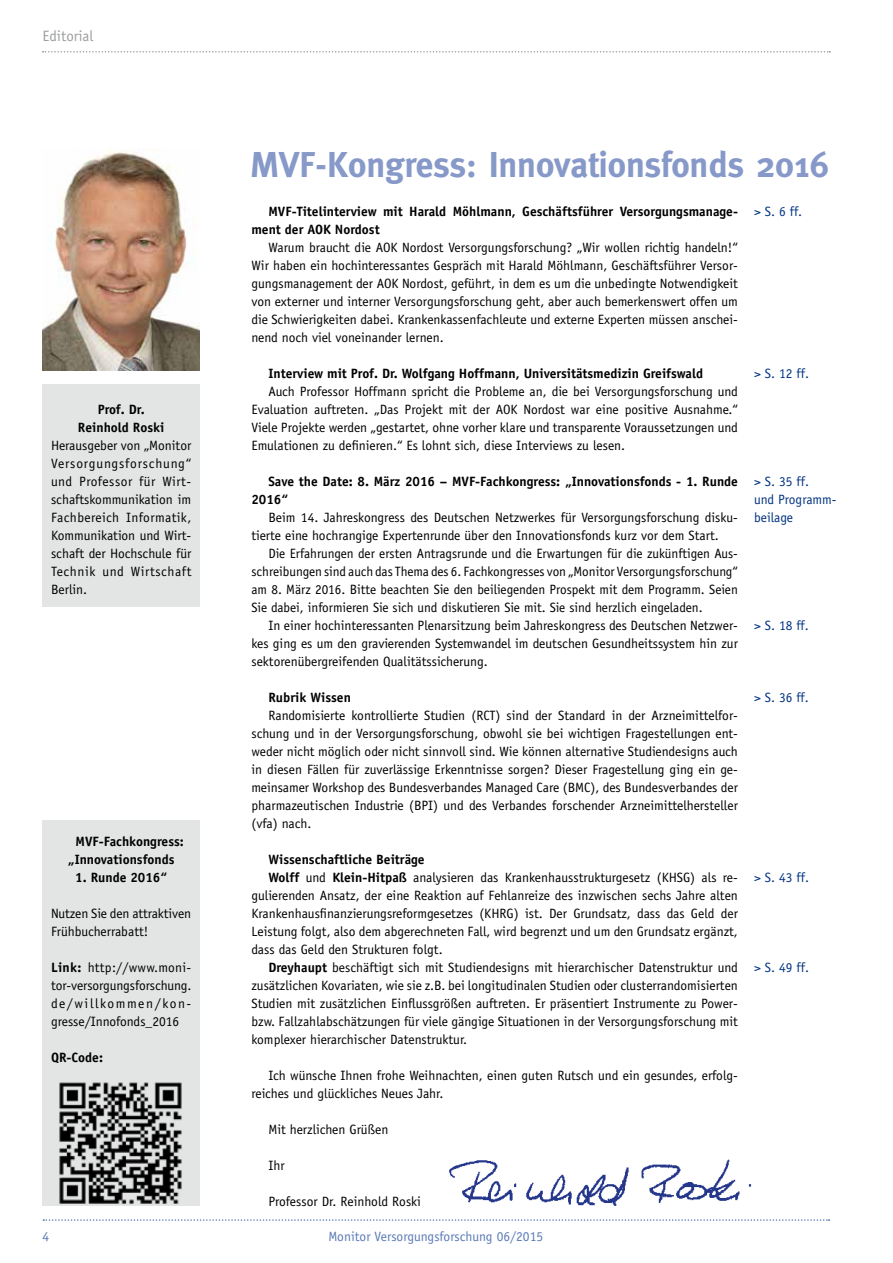
<style>
.page{position:relative;width:893px;height:1263px;background:#fff}
.page>*{position:absolute;margin:0;border:0;box-sizing:border-box;transform-origin:0 0}
.t1{font:700 36px "Meta";color:#8799c9}
.t2{font:15px "Officina Sans";color:#9c9e9f}
.t3{font:13.5px/18px "Officina Sans";color:#000;text-align:justify}
.t4{font:700 13.5px/18px "Officina Sans";color:#000}
.t5{font:13.5px/18px "Officina Sans";color:#003382}
.t6{font:13.5px "Officina Sans";color:#5a7ab7}
.s1{font-weight:700}
</style>
<div class="page">
<svg style="left:43px;top:51px;width:787px;height:2px"></svg>
<svg style="left:43px;top:1219px;width:786px;height:2px"></svg>
<img style="left:43px;top:149px;width:157px;height:222px">
<img style="left:449px;top:1159px;width:303px;height:47px">
<div style="left:43px;top:384px;width:157px;height:222px;background:#e3e4e4"></div>
<div style="left:43px;top:821px;width:157px;height:385px;background:#e3e4e4"></div>
<img style="left:59px;top:1082px;width:123px;height:122px">
<p class="t2" style="left:43px;top:27px;width:52px">Editorial</p>
<p class="t4" style="left:78px;top:400px;width:88px;text-align:center">Prof. Dr.<br>Reinhold Roski</p>
<p class="t3" style="left:51px;top:436px;width:142px">Herausgeber von „Monitor Versorgungsforschung“ und Professor für Wirt&shy;schaftskommunikation im Fachbereich Informatik, Kommunikation und Wirt&shy;schaft der Hochschule für Technik und Wirtschaft Berlin.</p>
<p class="t4" style="left:68px;top:832px;width:117px;text-indent:8px">MVF-Fachkongress: „Innovationsfonds</p>
<p class="t4" style="left:75px;top:868px;width:94px">1. Runde 2016“</p>
<p class="t3" style="left:51px;top:904px;width:142px">Nutzen Sie den attraktiven<br>Frühbucherrabatt!</p>
<p class="t3" style="left:51px;top:958px;width:142px"><span class="s1">Link:</span> http://www.moni&shy;tor-versorgungsforschung. de/willkommen/kon&shy;gresse/Innofonds_2016</p>
<p class="t4" style="left:51px;top:1048px;width:54px">QR-Code:</p>
<h1 class="t1" style="left:250px;top:143px;width:580px">MVF-Kongress: Innovationsfonds 2016</h1>
<p class="t4" style="left:251px;top:202px;width:488px;text-indent:17px">MVF-Titelinterview mit Harald Möhlmann, Geschäftsführer Versorgungsmanage&shy;ment der AOK Nordost</p>
<p class="t3" style="left:251px;top:238px;width:488px;text-indent:17px">Warum braucht die AOK Nordost Versorgungsforschung? „Wir wollen richtig handeln!“ Wir haben ein hochinteressantes Gespräch mit Harald Möhlmann, Geschäftsführer Versor&shy;gungsmanagement der AOK Nordost, geführt, in dem es um die unbedingte Notwendigkeit von externer und interner Versorgungsforschung geht, aber auch bemerkenswert offen um die Schwierigkeiten dabei. Krankenkassenfachleute und externe Experten müssen anschei&shy;nend noch viel voneinander lernen.</p>
<p class="t4" style="left:268px;top:364px;width:436px">Interview mit Prof. Dr. Wolfgang Hoffmann, Universitätsmedizin Greifswald</p>
<p class="t3" style="left:251px;top:382px;width:488px;text-indent:17px">Auch Professor Hoffmann spricht die Probleme an, die bei Versorgungsforschung und Evaluation auftreten. „Das Projekt mit der AOK Nordost war eine positive Ausnahme.“ Viele Projekte werden „gestartet, ohne vorher klare und transparente Voraussetzungen und Emulationen zu definieren.“ Es lohnt sich, diese Interviews zu lesen.</p>
<p class="t4" style="left:251px;top:472px;width:488px;text-indent:17px">Save the Date: 8. März 2016 – MVF-Fachkongress: „Innovationsfonds - 1. Runde<br>2016“</p>
<p class="t3" style="left:251px;top:508px;width:488px;text-indent:17px">Beim 14. Jahreskongress des Deutschen Netzwerkes für Versorgungsforschung disku&shy;tierte eine hochrangige Expertenrunde über den Innovationsfonds kurz vor dem Start.</p>
<p class="t3" style="left:251px;top:544px;width:488px;text-indent:17px">Die Erfahrungen der ersten Antragsrunde und die Erwartungen für die zukünftigen Aus&shy;schreibungen sind auch das Thema des 6. Fachkongresses von „Monitor Versorgungsforschung“ am 8. März 2016. Bitte beachten Sie den beiliegenden Prospekt mit dem Programm. Seien Sie dabei, informieren Sie sich und diskutieren Sie mit. Sie sind herzlich eingeladen.</p>
<p class="t3" style="left:251px;top:616px;width:488px;text-indent:17px">In einer hochinteressanten Plenarsitzung beim Jahreskongress des Deutschen Netzwer&shy;kes ging es um den gravierenden Systemwandel im deutschen Gesundheitssystem hin zur sektorenübergreifenden Qualitätssicherung.</p>
<p class="t4" style="left:268px;top:688px;width:84px">Rubrik Wissen</p>
<p class="t3" style="left:251px;top:706px;width:488px;text-indent:17px">Randomisierte kontrollierte Studien (RCT) sind der Standard in der Arzneimittelfor&shy;schung und in der Versorgungsforschung, obwohl sie bei wichtigen Fragestellungen ent&shy;weder nicht möglich oder nicht sinnvoll sind. Wie können alternative Studiendesigns auch in diesen Fällen für zuverlässige Erkenntnisse sorgen? Dieser Fragestellung ging ein ge&shy;meinsamer Workshop des Bundesverbandes Managed Care (BMC), des Bundesverbandes der pharmazeutischen Industrie (BPI) und des Verbandes forschender Arzneimittelhersteller (vfa) nach.</p>
<p class="t4" style="left:268px;top:850px;width:158px">Wissenschaftliche Beiträge</p>
<p class="t3" style="left:268px;top:868px;width:471px"><span class="s1">Wolff</span> und <span class="s1">Klein-Hitpaß</span> analysieren das Krankenhausstrukturgesetz (KHSG) als re-</p>
<p class="t3" style="left:251px;top:886px;width:488px">gulierenden Ansatz, der eine Reaktion auf Fehlanreize des inzwischen sechs Jahre alten</p>
<p class="t3" style="left:251px;top:904px;width:488px">Krankenhausfinanzierungsreformgesetzes (KHRG) ist. Der Grundsatz, dass das Geld der</p>
<p class="t3" style="left:251px;top:922px;width:488px">Leistung folgt, also dem abgerechneten Fall, wird begrenzt und um den Grundsatz ergänzt,</p>
<p class="t3" style="left:251px;top:940px;width:193px">dass das Geld den Strukturen folgt.</p>
<p class="t3" style="left:268px;top:958px;width:471px"><span class="s1">Dreyhaupt</span> beschäftigt sich mit Studiendesigns mit hierarchischer Datenstruktur und</p>
<p class="t3" style="left:251px;top:976px;width:488px">zusätzlichen Kovariaten, wie sie z.B. bei longitudinalen Studien oder clusterrandomisierten</p>
<p class="t3" style="left:251px;top:994px;width:488px">Studien mit zusätzlichen Einflussgrößen auftreten. Er präsentiert Instrumente zu Power-</p>
<p class="t3" style="left:251px;top:1012px;width:488px">bzw. Fallzahlabschätzungen für viele gängige Situationen in der Versorgungsforschung mit</p>
<p class="t3" style="left:251px;top:1030px;width:217px">komplexer hierarchischer Datenstruktur.</p>
<p class="t3" style="left:251px;top:1066px;width:488px;text-indent:17px">Ich wünsche Ihnen frohe Weihnachten, einen guten Rutsch und ein gesundes, erfolg&shy;reiches und glückliches Neues Jahr.</p>
<p class="t3" style="left:268px;top:1120px;width:122px">Mit herzlichen Grüßen</p>
<p class="t3" style="left:268px;top:1156px;width:18px">Ihr</p>
<p class="t3" style="left:268px;top:1192px;width:154px">Professor Dr. Reinhold Roski</p>
<p class="t5" style="left:754px;top:202px;width:50px">&gt; S. 6 ff.</p>
<p class="t5" style="left:754px;top:364px;width:56px">&gt; S. 12 ff.</p>
<p class="t5" style="left:754px;top:472px;width:84px">&gt; S. 35 ff.<br>und Programm&shy;beilage</p>
<p class="t5" style="left:754px;top:616px;width:56px">&gt; S. 18 ff.</p>
<p class="t5" style="left:754px;top:688px;width:56px">&gt; S. 36 ff.</p>
<p class="t5" style="left:754px;top:868px;width:56px">&gt; S. 43 ff.</p>
<p class="t5" style="left:754px;top:958px;width:56px">&gt; S. 49 ff.</p>
<p class="t6" style="left:43px;top:1228px;width:8px">4</p>
<p class="t6" style="left:329px;top:1228px;width:216px">Monitor Versorgungsforschung 06/2015</p>
</div>
